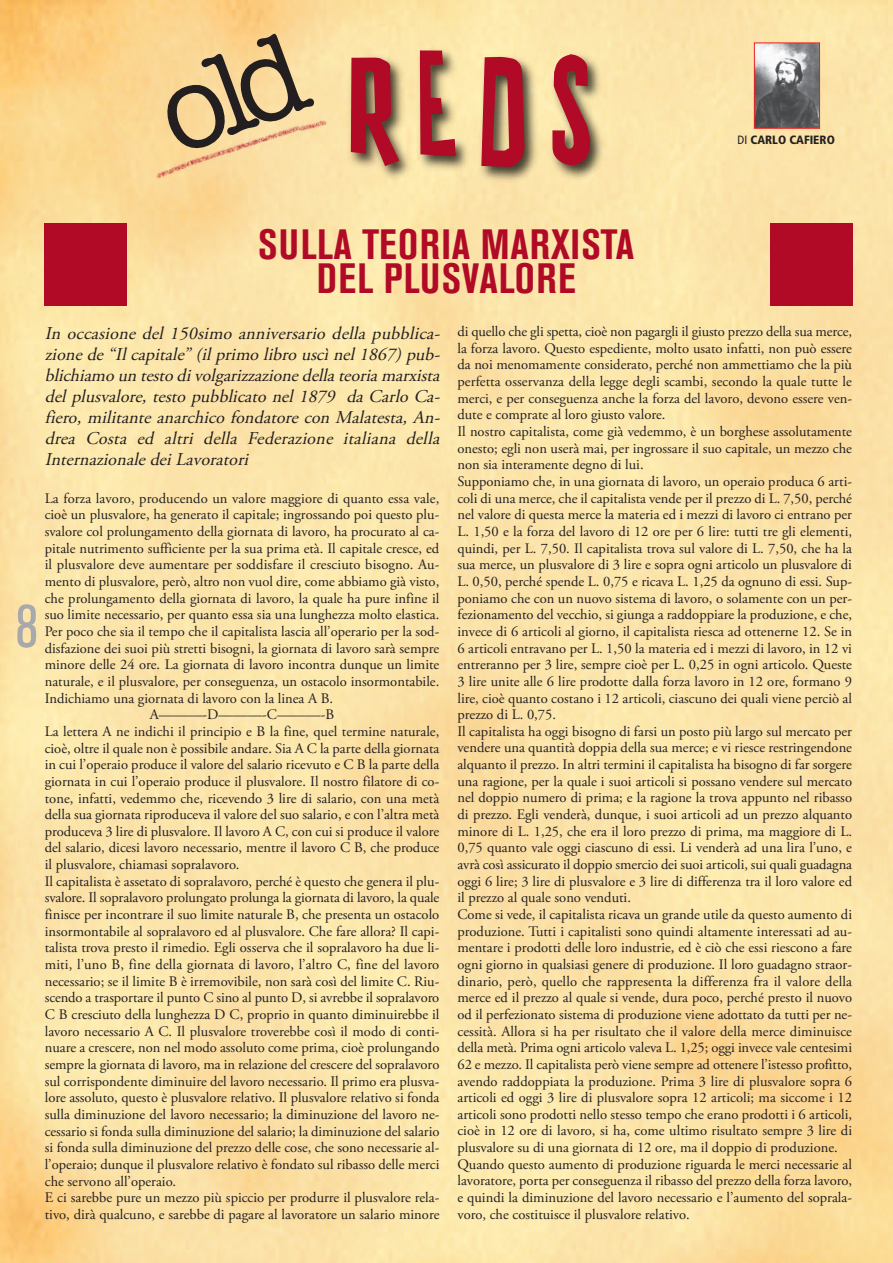
<style>
.page{position:relative;width:893px;height:1263px;background:#fff}
.page>*{position:absolute;margin:0;border:0;box-sizing:border-box;transform-origin:0 0}
.t1{font:condensed 60px "Akzidenz Grotesk BE";color:#a8a9ad}
.t2{font:700 condensed 42px/34.5px "Akzidenz Grotesk BE";letter-spacing:.02em;color:#b00a27;text-align:center}
.t3{font:italic 18px/21px "Adobe Garamond Pro";letter-spacing:.005em;color:#231f20;text-align:justify}
.t4{font:14.55px/16.6px "Adobe Garamond Pro";color:#231f20}
.t5{font:900 condensed 12px "Frutiger";color:#231f20}
.s1{font-weight:400}
</style>
<div class="page">
<img style="left:0;top:0;width:893px;height:1263px">
<img style="left:150px;top:112px;width:181px;height:70px">
<div style="left:44px;top:223px;width:82px;height:83px;background:#b00a27"></div>
<div style="left:770px;top:223px;width:83px;height:83px;background:#b00a27"></div>
<img style="left:334px;top:28px;width:372px;height:175px">
<svg style="left:351px;top:58px;width:48px;height:108px;background:#aa3e41"></svg>
<svg style="left:420px;top:50px;width:36px;height:106px;background:#ba6258"></svg>
<svg style="left:481px;top:57px;width:44px;height:110px;background:#ae3a40"></svg>
<svg style="left:552px;top:54px;width:38px;height:111px;background:#b84f4e"></svg>
<svg style="left:164px;top:33px;width:151px;height:120px;background:#c6ac7d"></svg>
<img style="left:756px;top:45px;width:62px;height:82px">
<div style="left:754px;top:43px;width:66px;height:86px;border:1px solid #ee1d23"></div>
<p class="t5" style="left:737px;top:135px;width:99px"><span class="s1">DI</span> CARLO CAFIERO</p>
<h2 class="t2" style="left:258px;top:230px;width:377px">SULLA TEORIA MARXISTA<br>DEL PLUSVALORE</h2>
<h1 class="t1" style="left:16px;top:605px;width:24px">8</h1>
<p class="t3" style="left:45px;top:324px;width:400px">In occasione del 150simo anniversario della pubblica&shy;zione de “Il capitale” (il primo libro uscì nel 1867) pub&shy;blichiamo un testo di volgarizzazione della teoria marxista del plusvalore, testo pubblicato nel 1879 da Carlo Ca&shy;fiero, militante anarchico fondatore con Malatesta, An&shy;drea Costa ed altri della Federazione italiana della Internazionale dei Lavoratori</p>
<p class="t4" style="left:45px;top:491px;width:396px">La forza lavoro, producendo un valore maggiore di quanto essa vale,</p>
<p class="t4" style="left:45px;top:508px;width:396px">cioè un plusvalore, ha generato il capitale; ingrossando poi questo plu-</p>
<p class="t4" style="left:45px;top:524px;width:396px">svalore col prolungamento della giornata di lavoro, ha procurato al ca-</p>
<p class="t4" style="left:45px;top:541px;width:396px">pitale nutrimento sufficiente per la sua prima età. Il capitale cresce, ed</p>
<p class="t4" style="left:45px;top:558px;width:396px">il plusvalore deve aumentare per soddisfare il cresciuto bisogno. Au-</p>
<p class="t4" style="left:45px;top:574px;width:396px">mento di plusvalore, però, altro non vuol dire, come abbiamo già visto,</p>
<p class="t4" style="left:45px;top:591px;width:396px">che prolungamento della giornata di lavoro, la quale ha pure infine il</p>
<p class="t4" style="left:45px;top:608px;width:396px">suo limite necessario, per quanto essa sia una lunghezza molto elastica.</p>
<p class="t4" style="left:45px;top:624px;width:396px">Per poco che sia il tempo che il capitalista lascia all’operario per la sod-</p>
<p class="t4" style="left:45px;top:641px;width:396px">disfazione dei suoi più stretti bisogni, la giornata di lavoro sarà sempre</p>
<p class="t4" style="left:45px;top:658px;width:396px">minore delle 24 ore. La giornata di lavoro incontra dunque un limite</p>
<p class="t4" style="left:45px;top:674px;width:396px">naturale, e il plusvalore, per conseguenza, un ostacolo insormontabile.</p>
<p class="t4" style="left:45px;top:691px;width:290px">Indichiamo una giornata di lavoro con la linea A B.</p>
<p class="t4" style="left:150px;top:708px;width:186px">A———-D———-C———-B</p>
<p class="t4" style="left:45px;top:724px;width:396px">La lettera A ne indichi il principio e B la fine, quel termine naturale,</p>
<p class="t4" style="left:45px;top:741px;width:396px">cioè, oltre il quale non è possibile andare. Sia A C la parte della giornata</p>
<p class="t4" style="left:45px;top:757px;width:396px">in cui l’operaio produce il valore del salario ricevuto e C B la parte della</p>
<p class="t4" style="left:45px;top:774px;width:396px">giornata in cui l’operaio produce il plusvalore. Il nostro filatore di co-</p>
<p class="t4" style="left:45px;top:791px;width:396px">tone, infatti, vedemmo che, ricevendo 3 lire di salario, con una metà</p>
<p class="t4" style="left:45px;top:807px;width:396px">della sua giornata riproduceva il valore del suo salario, e con l’altra metà</p>
<p class="t4" style="left:45px;top:824px;width:396px">produceva 3 lire di plusvalore. Il lavoro A C, con cui si produce il valore</p>
<p class="t4" style="left:45px;top:841px;width:396px">del salario, dicesi lavoro necessario, mentre il lavoro C B, che produce</p>
<p class="t4" style="left:45px;top:857px;width:196px">il plusvalore, chiamasi sopralavoro.</p>
<p class="t4" style="left:45px;top:874px;width:396px">Il capitalista è assetato di sopralavoro, perché è questo che genera il plu-</p>
<p class="t4" style="left:45px;top:891px;width:396px">svalore. Il sopralavoro prolungato prolunga la giornata di lavoro, la quale</p>
<p class="t4" style="left:45px;top:907px;width:396px">finisce per incontrare il suo limite naturale B, che presenta un ostacolo</p>
<p class="t4" style="left:45px;top:924px;width:396px">insormontabile al sopralavoro ed al plusvalore. Che fare allora? Il capi-</p>
<p class="t4" style="left:45px;top:941px;width:396px">talista trova presto il rimedio. Egli osserva che il sopralavoro ha due li-</p>
<p class="t4" style="left:45px;top:957px;width:396px">miti, l’uno B, fine della giornata di lavoro, l’altro C, fine del lavoro</p>
<p class="t4" style="left:45px;top:974px;width:396px">necessario; se il limite B è irremovibile, non sarà così del limite C. Riu-</p>
<p class="t4" style="left:45px;top:991px;width:396px">scendo a trasportare il punto C sino al punto D, si avrebbe il sopralavoro</p>
<p class="t4" style="left:45px;top:1007px;width:396px">C B cresciuto della lunghezza D C, proprio in quanto diminuirebbe il</p>
<p class="t4" style="left:45px;top:1024px;width:396px">lavoro necessario A C. Il plusvalore troverebbe così il modo di conti-</p>
<p class="t4" style="left:45px;top:1041px;width:396px">nuare a crescere, non nel modo assoluto come prima, cioè prolungando</p>
<p class="t4" style="left:45px;top:1057px;width:396px">sempre la giornata di lavoro, ma in relazione del crescere del sopralavoro</p>
<p class="t4" style="left:45px;top:1074px;width:396px">sul corrispondente diminuire del lavoro necessario. Il primo era plusva-</p>
<p class="t4" style="left:45px;top:1090px;width:396px">lore assoluto, questo è plusvalore relativo. Il plusvalore relativo si fonda</p>
<p class="t4" style="left:45px;top:1107px;width:396px">sulla diminuzione del lavoro necessario; la diminuzione del lavoro ne-</p>
<p class="t4" style="left:45px;top:1124px;width:396px">cessario si fonda sulla diminuzione del salario; la diminuzione del salario</p>
<p class="t4" style="left:45px;top:1140px;width:396px">si fonda sulla diminuzione del prezzo delle cose, che sono necessarie al-</p>
<p class="t4" style="left:45px;top:1157px;width:396px">l’operaio; dunque il plusvalore relativo è fondato sul ribasso delle merci</p>
<p class="t4" style="left:45px;top:1174px;width:133px">che servono all’operaio.</p>
<p class="t4" style="left:45px;top:1190px;width:396px">E ci sarebbe pure un mezzo più spiccio per produrre il plusvalore rela-</p>
<p class="t4" style="left:45px;top:1207px;width:396px">tivo, dirà qualcuno, e sarebbe di pagare al lavoratore un salario minore</p>
<p class="t4" style="left:457px;top:324px;width:396px">di quello che gli spetta, cioè non pagargli il giusto prezzo della sua merce, la forza lavoro. Questo espediente, molto usato infatti, non può essere da noi menomamente considerato, perché non ammettiamo che la più perfetta osservanza della legge degli scambi, secondo la quale tutte le merci, e per conseguenza anche la forza del lavoro, devono essere ven&shy;dute e comprate al loro giusto valore.<br>Il nostro capitalista, come già vedemmo, è un borghese assolutamente onesto; egli non userà mai, per ingrossare il suo capitale, un mezzo che non sia interamente degno di lui.<br>Supponiamo che, in una giornata di lavoro, un operaio produca 6 arti&shy;coli di una merce, che il capitalista vende per il prezzo di L. 7,50, perché nel valore di questa merce la materia ed i mezzi di lavoro ci entrano per L. 1,50 e la forza del lavoro di 12 ore per 6 lire: tutti tre gli elementi, quindi, per L. 7,50. Il capitalista trova sul valore di L. 7,50, che ha la sua merce, un plusvalore di 3 lire e sopra ogni articolo un plusvalore di L. 0,50, perché spende L. 0,75 e ricava L. 1,25 da ognuno di essi. Sup&shy;poniamo che con un nuovo sistema di lavoro, o solamente con un per&shy;fezionamento del vecchio, si giunga a raddoppiare la produzione, e che, invece di 6 articoli al giorno, il capitalista riesca ad ottenerne 12. Se in 6 articoli entravano per L. 1,50 la materia ed i mezzi di lavoro, in 12 vi entreranno per 3 lire, sempre cioè per L. 0,25 in ogni articolo. Queste 3 lire unite alle 6 lire prodotte dalla forza lavoro in 12 ore, formano 9 lire, cioè quanto costano i 12 articoli, ciascuno dei quali viene perciò al prezzo di L. 0,75.<br>Il capitalista ha oggi bisogno di farsi un posto più largo sul mercato per vendere una quantità doppia della sua merce; e vi riesce restringendone alquanto il prezzo. In altri termini il capitalista ha bisogno di far sorgere una ragione, per la quale i suoi articoli si possano vendere sul mercato nel doppio numero di prima; e la ragione la trova appunto nel ribasso di prezzo. Egli venderà, dunque, i suoi articoli ad un prezzo alquanto minore di L. 1,25, che era il loro prezzo di prima, ma maggiore di L.<br>0,75 quanto vale oggi ciascuno di essi. Li venderà ad una lira l’uno, e avrà così assicurato il doppio smercio dei suoi articoli, sui quali guadagna oggi 6 lire; 3 lire di plusvalore e 3 lire di differenza tra il loro valore ed il prezzo al quale sono venduti.<br>Come si vede, il capitalista ricava un grande utile da questo aumento di produzione. Tutti i capitalisti sono quindi altamente interessati ad au&shy;mentare i prodotti delle loro industrie, ed è ciò che essi riescono a fare ogni giorno in qualsiasi genere di produzione. Il loro guadagno straor&shy;dinario, però, quello che rappresenta la differenza fra il valore della merce ed il prezzo al quale si vende, dura poco, perché presto il nuovo od il perfezionato sistema di produzione viene adottato da tutti per ne&shy;cessità. Allora si ha per risultato che il valore della merce diminuisce della metà. Prima ogni articolo valeva L. 1,25; oggi invece vale centesimi 62 e mezzo. Il capitalista però viene sempre ad ottenere l’istesso profitto, avendo raddoppiata la produzione. Prima 3 lire di plusvalore sopra 6 articoli ed oggi 3 lire di plusvalore sopra 12 articoli; ma siccome i 12 articoli sono prodotti nello stesso tempo che erano prodotti i 6 articoli, cioè in 12 ore di lavoro, si ha, come ultimo risultato sempre 3 lire di plusvalore su di una giornata di 12 ore, ma il doppio di produzione.<br>Quando questo aumento di produzione riguarda le merci necessarie al lavoratore, porta per conseguenza il ribasso del prezzo della forza lavoro, e quindi la diminuzione del lavoro necessario e l’aumento del soprala&shy;voro, che costituisce il plusvalore relativo.</p>
</div>
